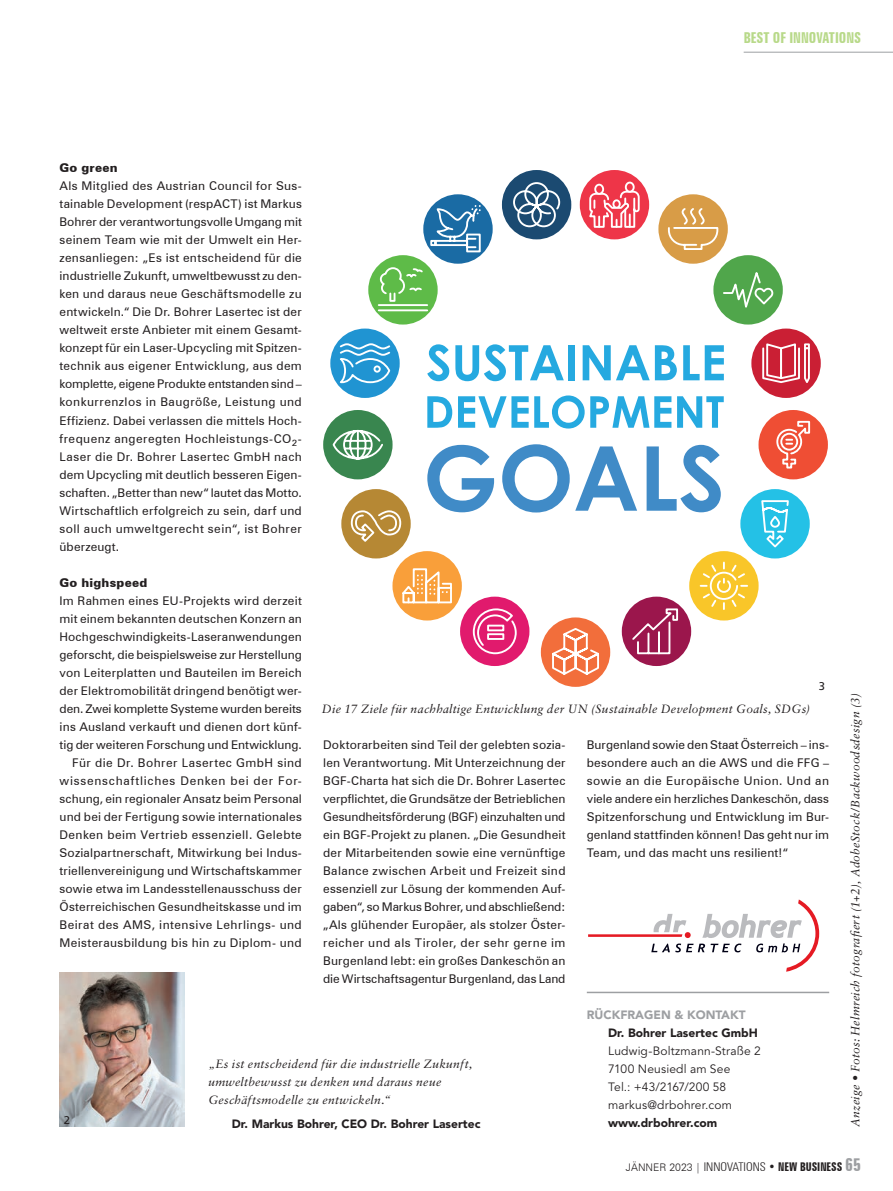
<style>
.page{position:relative;width:893px;height:1191px;background:#fff}
.page>*{position:absolute;margin:0;border:0;box-sizing:border-box;transform-origin:0 0}
.t1{font:700 extra-condensed 15px "Zurich BT";color:#b8d989}
.t2{font:12px/18px "Zurich BT";letter-spacing:.015em;color:#231f20;text-align:justify}
.t3{font:italic 12px/18px "Sabon LT Std";letter-spacing:.025em;color:#231f20}
.t4{font:12px/18px "Avenir LT Std";letter-spacing:.015em;color:#231f20}
.t5{font:900 12px "Avenir LT Std";color:#231f20}
.t6{font:700 extra-condensed 12px "Zurich BT";color:#231f20}
.t7{font:900 12px "Zurich BT";letter-spacing:.015em;color:#231f20}
.t8{font:900 12px "Avenir LT Std";color:#9d9fa2}
.t9{font:11.25px "Frutiger LT Std";color:#231f20}
.s1{font-weight:300;font-stretch:normal;font-size:10.5px}
.s2{font-weight:300;font-stretch:condensed}
.s3{font-size:18px;color:#9d9fa2}
</style>
<div class="page">
<hr style="left:744px;top:52px;width:149px;height:1px;background:#9d9fa2">
<img style="left:60px;top:972px;width:125px;height:154px">
<hr style="left:587px;top:991px;width:242px;height:2px;background:#9d9fa2">
<svg style="left:588px;top:899px;width:231px;height:72px"></svg>
<svg style="left:427px;top:344px;width:22px;height:37px"></svg>
<svg style="left:455px;top:344px;width:109px;height:37px"></svg>
<div style="left:568px;top:345px;width:7px;height:35px;background:#25a9e0"></div>
<svg style="left:583px;top:345px;width:94px;height:35px"></svg>
<svg style="left:683px;top:345px;width:41px;height:35px"></svg>
<svg style="left:427px;top:396px;width:25px;height:32px"></svg>
<svg style="left:458px;top:395px;width:213px;height:33px"></svg>
<svg style="left:677px;top:396px;width:47px;height:32px"></svg>
<svg style="left:427px;top:445px;width:67px;height:67px"></svg>
<svg style="left:647px;top:445px;width:74px;height:67px"></svg>
<svg style="left:502px;top:444px;width:135px;height:68px"></svg>
<div style="left:751px;top:328px;width:70px;height:70px;background:#ca1f34;border-radius:50%"></div>
<svg style="left:762px;top:343px;width:48px;height:40px"></svg>
<div style="left:330px;top:328px;width:70px;height:70px;background:#2094d2;border-radius:50%"></div>
<svg style="left:336px;top:342px;width:55px;height:42px"></svg>
<div style="left:713px;top:255px;width:70px;height:69px;background:#50a64b;border-radius:50%"></div>
<svg style="left:722px;top:267px;width:53px;height:47px"></svg>
<div style="left:368px;top:255px;width:70px;height:69px;background:#5ebb48;border-radius:50%"></div>
<svg style="left:377px;top:266px;width:52px;height:46px"></svg>
<div style="left:758px;top:410px;width:70px;height:69px;background:#ef4e34;border-radius:50%"></div>
<svg style="left:776px;top:420px;width:35px;height:49px"></svg>
<div style="left:323px;top:410px;width:70px;height:69px;background:#39864f;border-radius:50%"></div>
<svg style="left:332px;top:429px;width:51px;height:31px"></svg>
<div style="left:423px;top:194px;width:70px;height:70px;background:#1a6ba4;border-radius:50%"></div>
<svg style="left:429px;top:205px;width:52px;height:48px"></svg>
<div style="left:341px;top:489px;width:70px;height:69px;background:#b68834;border-radius:50%"></div>
<svg style="left:350px;top:510px;width:52px;height:32px"></svg>
<div style="left:740px;top:489px;width:70px;height:69px;background:#24c1e6;border-radius:50%"></div>
<svg style="left:761px;top:500px;width:28px;height:48px"></svg>
<div style="left:392px;top:551px;width:70px;height:69px;background:#f99f3a;border-radius:50%"></div>
<svg style="left:402px;top:568px;width:50px;height:36px"></svg>
<div style="left:689px;top:551px;width:70px;height:69px;background:#f9c629;border-radius:50%"></div>
<svg style="left:699px;top:560px;width:50px;height:51px"></svg>
<div style="left:622px;top:596px;width:69px;height:70px;background:#9b164c;border-radius:50%"></div>
<svg style="left:630px;top:607px;width:49px;height:48px"></svg>
<div style="left:541px;top:617px;width:69px;height:70px;background:#f26e3b;border-radius:50%"></div>
<svg style="left:549px;top:627px;width:53px;height:50px"></svg>
<div style="left:460px;top:596px;width:69px;height:70px;background:#e11a6d;border-radius:50%"></div>
<svg style="left:474px;top:608px;width:42px;height:47px"></svg>
<div style="left:658px;top:194px;width:70px;height:70px;background:#d89c47;border-radius:50%"></div>
<svg style="left:667px;top:208px;width:52px;height:42px"></svg>
<div style="left:502px;top:170px;width:69px;height:69px;background:#1b4a71;border-radius:50%"></div>
<svg style="left:513px;top:182px;width:48px;height:46px"></svg>
<div style="left:580px;top:170px;width:69px;height:69px;background:#ee3548;border-radius:50%"></div>
<div style="left:594px;top:184px;width:10px;height:11px;border:2px solid #fff;border-radius:50%"></div>
<div style="left:625px;top:182px;width:10px;height:11px;border:2px solid #fff;border-radius:50%"></div>
<svg style="left:587px;top:190px;width:54px;height:39px"></svg>
<p class="t1" style="left:744px;top:29px;width:119px">BEST OF INNOVATIONS</p>
<p class="t7" style="left:60px;top:161px;width:60px">Go green</p>
<p class="t2" style="left:60px;top:177px;width:244px">Als Mitglied des Austrian Council for Sus&shy;tainable Development (respACT) ist Markus Bohrer der verantwortungsvolle Umgang mit seinem Team wie mit der Umwelt ein Her&shy;zensanliegen: „Es ist entscheidend für die industrielle Zukunft, umweltbewusst zu den&shy;ken und daraus neue Geschäftsmodelle zu entwickeln.“ Die Dr. Bohrer Lasertec ist der weltweit erste Anbieter mit einem Gesamt&shy;konzept für ein Laser-Upcycling mit Spitzen&shy;technik aus eigener Entwicklung, aus dem komplette, eigene Produkte entstanden sind – konkurrenzlos in Baugröße, Leistung und Effizienz. Dabei verlassen die mittels Hoch&shy;frequenz angeregten Hochleistungs-CO<sub>2</sub>- Laser die Dr. Bohrer Lasertec GmbH nach dem Upcycling mit deutlich besseren Eigen&shy;schaften. „Better than new“ lautet das Motto.<br>Wirtschaftlich erfolgreich zu sein, darf und soll auch umweltgerecht sein“, ist Bohrer überzeugt.</p>
<p class="t7" style="left:60px;top:575px;width:89px">Go highspeed</p>
<p class="t2" style="left:60px;top:591px;width:244px;text-align:right">Im Rahmen eines EU-Projekts wird derzeit mit einem bekannten deutschen Konzern an Hochgeschwindigkeits-Laseranwendungen geforscht, die beispielsweise zur Herstellung von Leiterplatten und Bauteilen im Bereich der Elektromobilität dringend benötigt wer&shy;den. Zwei komplette Systeme wurden bereits ins Ausland verkauft und dienen dort künf&shy;tig der weiteren Forschung und Entwicklung.<br>Für die Dr. Bohrer Lasertec GmbH sind wissenschaftliches Denken bei der For&shy;schung, ein regionaler Ansatz beim Personal und bei der Fertigung sowie internationales Denken beim Vertrieb essenziell. Gelebte Sozialpartnerschaft, Mitwirkung bei Indus&shy;triellenvereinigung und Wirtschaftskammer sowie etwa im Landesstellenausschuss der Österreichischen Gesundheitskasse und im Beirat des AMS, intensive Lehrlings- und Meisterausbildung bis hin zu Diplom- und</p>
<p class="t9" style="left:819px;top:680px;width:8px">3</p>
<p class="t3" style="left:322px;top:699px;width:490px">Die 17 Ziele für nachhaltige Entwicklung der UN (Sustainable Development Goals, SDGs)</p>
<p class="t2" style="left:323px;top:735px;width:244px">Doktorarbeiten sind Teil der gelebten sozia&shy;len Verantwortung. Mit Unterzeichnung der BGF-Charta hat sich die Dr. Bohrer Lasertec verpflichtet, die Grundsätze der Betrieblichen Gesundheitsförderung (BGF) einzuhalten und ein BGF-Projekt zu planen. „Die Gesundheit der Mitarbeitenden sowie eine vernünftige Balance zwischen Arbeit und Freizeit sind essenziell zur Lösung der kommenden Auf&shy;gaben“, so Markus Bohrer, und abschließend: „Als glühender Europäer, als stolzer Öster&shy;reicher und als Tiroler, der sehr gerne im Burgenland lebt: ein großes Dankeschön an die Wirtschaftsagentur Burgenland, das Land</p>
<p class="t2" style="left:587px;top:735px;width:244px">Burgenland sowie den Staat Öster reich – ins&shy;besondere auch an die AWS und die FFG – sowie an die Europäische Union. Und an viele andere ein herzliches Dankeschön, dass Spitzenforschung und Entwicklung im Bur&shy;genland stattfinden können! Das geht nur im Team, und das macht uns resilient!“</p>
<p class="t8" style="left:587px;top:1007px;width:160px">RÜCKFRAGEN &amp; KONTAKT</p>
<p class="t5" style="left:608px;top:1025px;width:151px">Dr. Bohrer Lasertec GmbH</p>
<p class="t4" style="left:608px;top:1042px;width:154px">Ludwig-Boltzmann-Straße 2<br>7100 Neusiedl am See<br>Tel.: +43/2167/200 58 markus@drbohrer.com</p>
<p class="t5" style="left:608px;top:1115px;width:111px">www.drbohrer.com</p>
<p class="t3" style="left:208px;top:1054px;width:266px">„Es ist entscheidend für die industrielle Zukunft, umweltbewusst zu denken und daraus neue<br>Geschäftsmodelle zu entwickeln.“</p>
<p class="t5" style="left:232px;top:1116px;width:250px">Dr. Markus Bohrer, CEO Dr. Bohrer Lasertec</p>
<p class="t9" style="left:64px;top:1113px;width:8px">2</p>
<p class="t3" style="left:846px;top:1126px;width:435px;rotate:-90deg">Anzeige • Fotos: Helmreich fotografiert (1+2), AdobeStock/Backwoodsdesign (3)</p>
<p class="t6" style="left:626px;top:1159px;width:237px"><span class="s1">JÄNNER 2023 |</span> <span class="s2">INNOVATIONS</span> • NEW BUSINESS <span class="s3">65</span></p>
</div>
